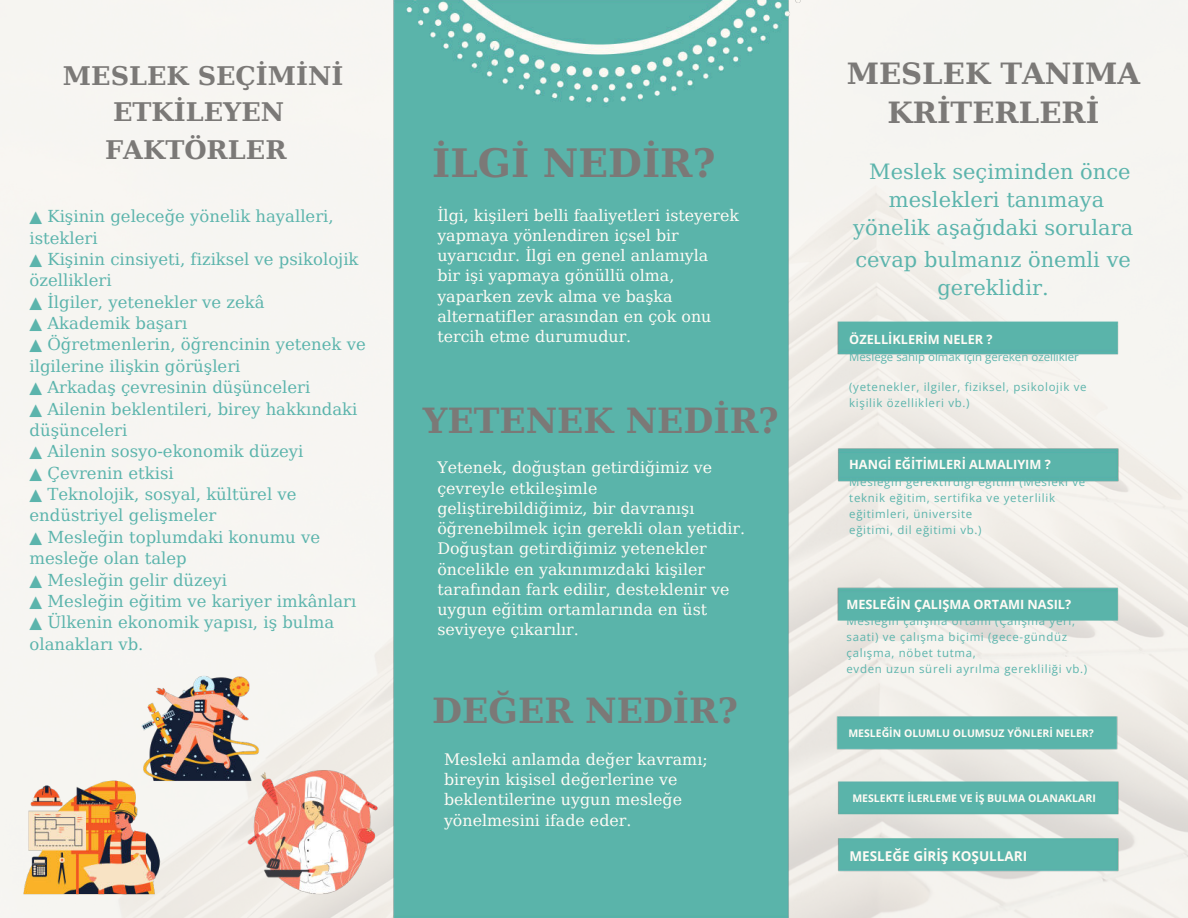
<style>
.page{position:relative;width:1188px;height:918px;background:#fff}
.page>*{position:absolute;margin:0;border:0;box-sizing:border-box;transform-origin:0 0}
.t1{font:700 39px "DejaVu Serif";color:#7b7977}
.t2{font:700 34.5px "DejaVu Serif";color:#7b7977}
.t3{font:700 29.25px/39.3px "DejaVu Serif";color:#7b7977;text-align:center}
.t4{font:700 25.5px/36.9px "DejaVu Serif";color:#7b7977;text-align:center}
.t5{font:21px/28.2px "DejaVu Serif";color:#5bb4ac;text-align:center}
.t6{font:16.5px/21.3px "DejaVu Serif";color:#5bb4ac}
.t7{font:15.9px/20.2px "DejaVu Serif";color:#fffbf5}
.t8{font:700 13.5px "Open Sans";color:#fffbf5}
.t9{font:700 12.75px "Open Sans";color:#fffbf5}
.t10{font:11.4px/15.8px "Open Sans";letter-spacing:.06em;color:#5bb4ac}
.t11{font:11.4px "Open Sans";color:#5bb4ac}
.t12{font:700 10.5px "Open Sans";color:#fffbf5}
</style>
<div class="page">
<img style="left:16px;top:669px;width:328px;height:233px">
<img style="left:344px;top:0;width:782px;height:918px">
<h3 class="t4" style="left:63px;top:57px;width:282px">MESLEK SEÇİMİNİ<br>ETKİLEYEN<br>FAKTÖRLER</h3>
<p class="t6" style="left:30px;top:205px;width:306px">▲ Kişinin geleceğe yönelik hayalleri, istekleri</p>
<p class="t6" style="left:30px;top:248px;width:331px">▲ Kişinin cinsiyeti, fiziksel ve psikolojik özellikleri</p>
<p class="t6" style="left:30px;top:291px;width:237px">▲ İlgiler, yetenekler ve zekâ</p>
<p class="t6" style="left:30px;top:312px;width:159px">▲ Akademik başarı</p>
<p class="t6" style="left:30px;top:333px;width:338px">▲ Öğretmenlerin, öğrencinin yetenek ve ilgilerine ilişkin görüşleri</p>
<p class="t6" style="left:30px;top:376px;width:282px">▲ Arkadaş çevresinin düşünceleri</p>
<p class="t6" style="left:30px;top:398px;width:330px">▲ Ailenin beklentileri, birey hakkındaki düşünceleri</p>
<p class="t6" style="left:30px;top:440px;width:275px">▲ Ailenin sosyo-ekonomik düzeyi</p>
<p class="t6" style="left:30px;top:462px;width:146px">▲ Çevrenin etkisi</p>
<p class="t6" style="left:30px;top:483px;width:269px">▲ Teknolojik, sosyal, kültürel ve endüstriyel gelişmeler</p>
<p class="t6" style="left:30px;top:526px;width:292px">▲ Mesleğin toplumdaki konumu ve mesleğe olan talep</p>
<p class="t6" style="left:30px;top:569px;width:199px">▲ Mesleğin gelir düzeyi</p>
<p class="t6" style="left:30px;top:590px;width:328px">▲ Mesleğin eğitim ve kariyer imkânları</p>
<p class="t6" style="left:30px;top:611px;width:306px">▲ Ülkenin ekonomik yapısı, iş bulma olanakları vb.</p>
<h1 class="t1" style="left:432px;top:132px;width:285px">İLGİ NEDİR?</h1>
<p class="t7" style="left:437px;top:205px;width:303px">İlgi, kişileri belli faaliyetleri isteyerek yapmaya yönlendiren içsel bir uyarıcıdır. İlgi en genel anlamıyla<br>bir işi yapmaya gönüllü olma, yaparken zevk alma ve başka alternatifler arasından en çok onu tercih etme durumudur.</p>
<h2 class="t2" style="left:423px;top:394px;width:357px">YETENEK NEDİR?</h2>
<p class="t7" style="left:437px;top:457px;width:309px">Yetenek, doğuştan getirdiğimiz ve çevreyle etkileşimle geliştirebildiğimiz, bir davranışı öğrenebilmek için gerekli olan yetidir.<br>Doğuştan getirdiğimiz yetenekler öncelikle en yakınımızdaki kişiler tarafından fark edilir, desteklenir ve uygun eğitim ortamlarında en üst seviyeye çıkarılır.</p>
<h2 class="t2" style="left:432px;top:684px;width:307px">DEĞER NEDİR?</h2>
<p class="t7" style="left:444px;top:749px;width:265px">Mesleki anlamda değer kavramı; bireyin kişisel değerlerine ve beklentilerine uygun mesleğe yönelmesini ifade eder.</p>
<h3 class="t3" style="left:847px;top:53px;width:295px">MESLEK TANIMA<br>KRİTERLERİ</h3>
<h3 class="t5" style="left:869px;top:157px;width:263px">Meslek seçiminden önce</h3>
<h3 class="t5" style="left:889px;top:185px;width:217px">meslekleri tanımaya</h3>
<h3 class="t5" style="left:853px;top:213px;width:281px">yönelik aşağıdaki sorulara</h3>
<h3 class="t5" style="left:855px;top:245px;width:277px">cevap bulmanız önemli ve gereklidir.</h3>
<p class="t9" style="left:849px;top:330px;width:145px">ÖZELLİKLERİM NELER ?</p>
<p class="t11" style="left:849px;top:349px;width:231px">Mesleğe sahip olmak için gereken özellikler</p>
<p class="t10" style="left:849px;top:379px;width:239px">(yetenekler, ilgiler, fiziksel, psikolojik ve kişilik özellikleri vb.)</p>
<p class="t9" style="left:849px;top:456px;width:203px">HANGİ EĞİTİMLERİ ALMALIYIM ?</p>
<p class="t10" style="left:849px;top:474px;width:238px">Mesleğin gerektirdiği eğitim (Mesleki ve teknik eğitim, sertifika ve yeterlilik eğitimleri, üniversite<br>eğitimi, dil eğitimi vb.)</p>
<p class="t9" style="left:847px;top:595px;width:226px">MESLEĞİN ÇALIŞMA ORTAMI NASIL?</p>
<p class="t10" style="left:847px;top:613px;width:242px">Mesleğin çalışma ortamı (Çalışma yeri, saati) ve çalışma biçimi (gece-gündüz çalışma, nöbet tutma,<br>evden uzun süreli ayrılma gerekliliği vb.)</p>
<p class="t12" style="left:848px;top:726px;width:247px">MESLEĞİN OLUMLU OLUMSUZ YÖNLERİ NELER?</p>
<p class="t12" style="left:852px;top:791px;width:245px">MESLEKTE İLERLEME VE İŞ BULMA OLANAKLARI</p>
<p class="t8" style="left:850px;top:846px;width:179px">MESLEĞE GİRİŞ KOŞULLARI</p>
</div>
